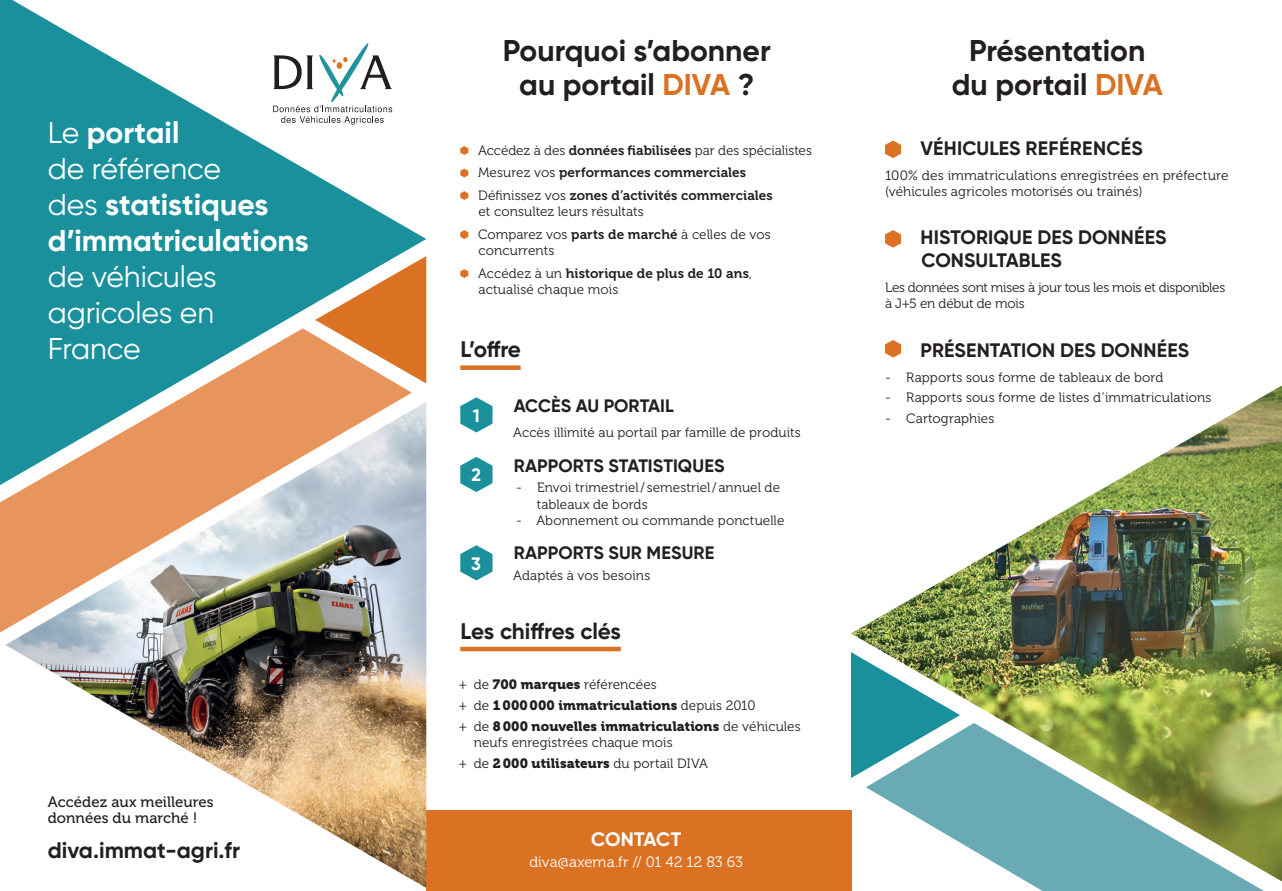
<style>
.page{position:relative;width:1282px;height:891px;background:#fff}
.page>*{position:absolute;margin:0;border:0;box-sizing:border-box;transform-origin:0 0}
.t1{font:700 30px/34.5px "Gilroy";color:#231f20;text-align:center}
.t2{font:700 30px/36px "Gilroy";color:#fff}
.t3{font:30px/36px "Gilroy";letter-spacing:-.005em;color:#fff;text-align:justify}
.t4{font:700 22.5px "Gilroy";color:#231f20}
.t5{font:700 19.5px/22.5px "Gilroy";letter-spacing:.005em;color:#231f20}
.t6{font:700 19.5px "Gilroy";color:#fff}
.t7{font:700 18px "Gilroy";color:#231f20}
.t8{font:700 18px "Gilroy";color:#fff}
.t9{font:15px/16.5px "Museo 500";color:#231f20}
.t10{font:15px "Museo 300";color:#fff}
.t11{font:13.5px/16.5px "Museo 300";letter-spacing:.005em;color:#231f20}
.t12{font:13.5px/22.5px "Museo 700";letter-spacing:.005em;color:#231f20}
.t13{font:13.5px/20.7px "Museo 900";letter-spacing:.01em;color:#231f20}
.t14{font:13.5px/16.5px "Museo 300";letter-spacing:-.025em;color:#231f20}
.s1{font-weight:400}
.s2{color:#db7122}
.s3{font-family:"Museo 700"}
.s4{font-family:"Museo 300"}
.s5{font-family:"Museo 900"}
</style>
<div class="page">
<div style="left:426px;top:810px;width:425px;height:81px;background:#db7122"></div>
<svg style="left:0;top:0;width:426px;height:384px;fill:#1b909d"></svg>
<svg style="left:315px;top:256px;width:111px;height:127px"></svg>
<svg style="left:851px;top:662px;width:104px;height:116px;background:#2f99a5"></svg>
<svg style="left:866px;top:723px;width:398px;height:168px;fill:#6aaab5"></svg>
<svg style="left:0;top:328px;width:412px;height:305px;background:#ac9d7f"></svg>
<img style="left:321px;top:402px;width:105px;height:486px">
<img style="left:215px;top:462px;width:107px;height:365px">
<img style="left:163px;top:523px;width:53px;height:243px">
<img style="left:57px;top:553px;width:106px;height:183px">
<img style="left:5px;top:614px;width:53px;height:61px">
<img style="left:1195px;top:385px;width:87px;height:503px">
<img style="left:1096px;top:435px;width:99px;height:397px">
<img style="left:998px;top:492px;width:99px;height:283px">
<img style="left:899px;top:549px;width:99px;height:169px">
<img style="left:851px;top:605px;width:49px;height:57px">
<svg style="left:273px;top:43px;width:119px;height:82px"></svg>
<hr style="left:460px;top:647px;width:161px;height:4px;background:#db7122">
<svg style="left:460px;top:146px;width:8px;height:9px"></svg>
<svg style="left:460px;top:169px;width:8px;height:8px"></svg>
<svg style="left:460px;top:191px;width:8px;height:9px"></svg>
<svg style="left:460px;top:230px;width:8px;height:9px"></svg>
<svg style="left:460px;top:269px;width:8px;height:9px"></svg>
<svg style="left:885px;top:141px;width:16px;height:17px"></svg>
<svg style="left:885px;top:230px;width:16px;height:18px"></svg>
<svg style="left:885px;top:340px;width:16px;height:18px"></svg>
<div style="left:460px;top:365px;width:61px;height:5px;background:#db7122"></div>
<svg style="left:460px;top:397px;width:32px;height:35px"></svg>
<div style="left:473px;top:408px;width:7px;height:14px;background:#1b909d"></div>
<svg style="left:460px;top:457px;width:32px;height:35px"></svg>
<div style="left:472px;top:467px;width:9px;height:14px;background:#1b909d"></div>
<svg style="left:460px;top:545px;width:32px;height:35px"></svg>
<div style="left:471px;top:556px;width:11px;height:14px;background:#1b909d"></div>
<h1 class="t2" style="left:48px;top:114px;width:262px"><span class="s1">Le</span> portail<br><span class="s1">de référence<br>des</span> statistiques d’immatriculations</h1>
<h1 class="t3" style="left:48px;top:258px;width:171px">de véhicules agricoles en France</h1>
<p class="t9" style="left:48px;top:794px;width:167px">Accédez aux meilleures données du marché !</p>
<h2 class="t4" style="left:48px;top:836px;width:194px">diva.immat-agri.fr</h2>
<h1 class="t1" style="left:503px;top:33px;width:269px">Pourquoi s’abonner au portail <span class="s2">DIVA</span> ?</h1>
<h1 class="t1" style="left:952px;top:33px;width:212px">Présentation du portail <span class="s2">DIVA</span></h1>
<p class="t11" style="left:478px;top:142px;width:335px">Accédez à des <span class="s3">données fiabilisées</span> par des spécialistes</p>
<p class="t12" style="left:478px;top:162px;width:296px"><span class="s4">Mesurez vos</span> performances commerciales<br><span class="s4">Définissez vos</span> zones d’activités commerciales</p>
<p class="t11" style="left:478px;top:201px;width:294px;line-height:22.5px">et consultez leurs résultats<br>Comparez vos <span class="s3">parts de marché</span> à celles de vos</p>
<p class="t11" style="left:479px;top:243px;width:77px">concurrents</p>
<p class="t12" style="left:478px;top:262px;width:275px"><span class="s4">Accédez à un</span> historique de plus de 10 ans<span class="s4">,</span></p>
<p class="t11" style="left:479px;top:282px;width:141px">actualisé chaque mois</p>
<h2 class="t4" style="left:461px;top:335px;width:62px">L’offre</h2>
<h3 class="t8" style="left:473px;top:404px;width:8px">1</h3>
<h3 class="t8" style="left:472px;top:464px;width:11px">2</h3>
<h3 class="t8" style="left:471px;top:552px;width:11px">3</h3>
<h3 class="t7" style="left:514px;top:395px;width:162px">ACCÈS AU PORTAIL</h3>
<p class="t11" style="left:513px;top:425px;width:289px">Accès illimité au portail par famille de produits</p>
<h3 class="t7" style="left:514px;top:454px;width:212px">RAPPORTS STATISTIQUES</h3>
<p class="t11" style="left:537px;top:480px;width:245px;text-indent:-21px">- Envoi trimestriel/ semestriel/annuel de tableaux de bords</p>
<p class="t11" style="left:516px;top:513px;width:270px">- Abonnement ou commande ponctuelle</p>
<h3 class="t7" style="left:514px;top:542px;width:202px">RAPPORTS SUR MESURE</h3>
<p class="t11" style="left:513px;top:567px;width:139px">Adaptés à vos besoins</p>
<h2 class="t4" style="left:461px;top:616px;width:162px">Les chiffres clés</h2>
<p class="t11" style="left:459px;top:676px;width:199px">+ de <span class="s5">700 marques</span> référencées</p>
<p class="t13" style="left:459px;top:695px;width:343px"><span class="s4">+ de</span> 1000000 immatriculations <span class="s4">depuis 2010<br>+ de</span> 8000 nouvelles immatriculations <span class="s4">de véhicules</span></p>
<p class="t11" style="left:459px;top:732px;width:250px;line-height:20.7px;text-indent:15px">neufs enregistrées chaque mois<br>+ de <span class="s5">2000 utilisateurs</span> du portail DIVA</p>
<h3 class="t6" style="left:591px;top:827px;width:92px">CONTACT</h3>
<p class="t10" style="left:529px;top:854px;width:215px">diva@axema.fr // 01 42 12 83 63</p>
<h3 class="t5" style="left:921px;top:137px;width:224px">VÉHICULES REFÉRENCÉS</h3>
<p class="t11" style="left:885px;top:167px;width:345px">100% des immatriculations enregistrées en préfecture (véhicules agricoles motorisés ou trainés)</p>
<h3 class="t5" style="left:921px;top:226px;width:247px">HISTORIQUE DES DONNÉES<br>CONSULTABLES</h3>
<p class="t14" style="left:885px;top:279px;width:342px">Les données sont mises à jour tous les mois et disponibles à J+5 en début de mois</p>
<h3 class="t5" style="left:921px;top:338px;width:270px">PRÉSENTATION DES DONNÉES</h3>
<p class="t11" style="left:885px;top:369px;width:280px">- Rapports sous forme de tableaux de bord</p>
<p class="t11" style="left:885px;top:390px;width:328px">- Rapports sous forme de listes d’immatriculations</p>
<p class="t11" style="left:885px;top:410px;width:111px">- Cartographies</p>
</div>
